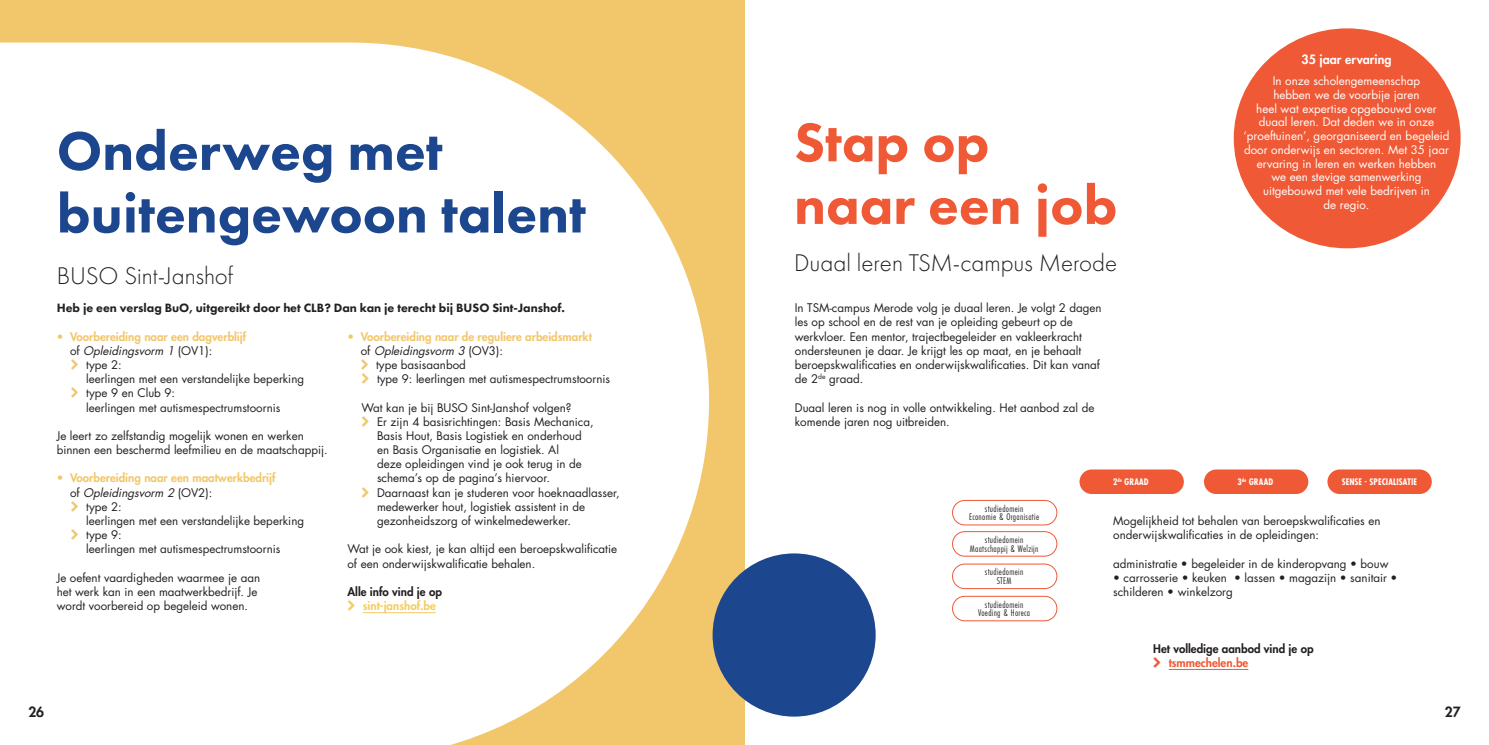
<style>
.page{position:relative;width:1489px;height:745px;background:#fff}
.page>*{position:absolute;margin:0;border:0;box-sizing:border-box;transform-origin:0 0}
.Titel_01{font:800 56.25px/62.5px "Futura PT";color:#1c468e}
.Titel_01-2{font:800 56.25px/62.5px "Futura PT";color:#f05935}
.Titel_01-3{font:300 25px "Futura PT";color:#231f20}
.Titel_02{font:300 25px "Futura PT";color:#231f20}
.t1{font:800 13.75px "Futura Std";color:#231f20}
.Intro{font:800 12.5px "Futura PT";color:#231f20}
.Body{font:800 12.5px "Futura Std";color:#fff}
.Body-2{font:11.5px/14.1px "Futura";color:#231f20}
.Body-3{font:11.5px/13.8px "Futura";color:#fff;text-align:center}
.Body-4{font:800 11.5px/14.1px "Futura Std";color:#f2c76b}
.Body-5{font:800 11.5px/14.1px "Futura Std";color:#231f20}
.Body-6{font:italic 11.5px "Futura";color:#231f20}
.Body-7{font:800 11.5px "Futura Std";color:#f05935}
.Tabel_Klein{font:10px/8.8px "Futura PT Cond";letter-spacing:.03em;color:#231f20;text-align:center}
.t2{font:700 10px "Futura PT Cond";letter-spacing:.01em;color:#fff}
.s1{font-family:"Futura";font-weight:400;color:#231f20}
.s2{font-family:"Futura";font-weight:400;font-style:italic;color:#231f20}
.s3{font-style:normal}
.s4{color:#f5cc64}
</style>
<div class="page">
<div style="left:0;top:0;width:744px;height:744px;background:#f2c76b"></div>
<svg style="left:0;top:43px;width:709px;height:701px;fill:#fff"></svg>
<hr style="left:363px;top:612px;width:73px;height:1px;background:#f5cc64">
<div style="left:1079px;top:469px;width:104px;height:24px;background:#f05935;border-radius:12px"></div>
<div style="left:1203px;top:469px;width:105px;height:24px;background:#f05935;border-radius:12px"></div>
<div style="left:1327px;top:469px;width:104px;height:24px;background:#f05935;border-radius:12px"></div>
<div style="left:952px;top:500px;width:105px;height:25px;border:1px solid #f05935;border-radius:12px"></div>
<div style="left:952px;top:531px;width:105px;height:25px;border:1px solid #f05935;border-radius:12px"></div>
<div style="left:1233px;top:28px;width:227px;height:220px;background:#f05935;border-radius:50%"></div>
<div style="left:712px;top:553px;width:163px;height:163px;background:#1c468e;border-radius:50%"></div>
<hr style="left:1168px;top:668px;width:80px;height:1px;background:#f05935">
<div style="left:952px;top:595px;width:105px;height:25px;border:1px solid #f05935;border-radius:12px"></div>
<div style="left:952px;top:563px;width:105px;height:25px;border:1px solid #f05935;border-radius:12px"></div>
<svg style="left:71px;top:359px;width:7px;height:10px"></svg>
<svg style="left:71px;top:387px;width:7px;height:10px"></svg>
<svg style="left:71px;top:500px;width:7px;height:11px"></svg>
<svg style="left:71px;top:529px;width:7px;height:10px"></svg>
<svg style="left:361px;top:359px;width:8px;height:24px"></svg>
<svg style="left:362px;top:415px;width:7px;height:11px"></svg>
<svg style="left:362px;top:486px;width:7px;height:11px"></svg>
<svg style="left:348px;top:600px;width:7px;height:10px"></svg>
<p class="Titel_01" style="left:57px;top:119px;width:530px">Onderweg met buitengewoon talent</p>
<p class="Titel_02" style="left:57px;top:261px;width:178px">BUSO Sint-Janshof</p>
<p class="Intro" style="left:57px;top:300px;width:509px">Heb je een verslag BuO, uitgereikt door het CLB? Dan kan je terecht bij BUSO Sint-Janshof.</p>
<p class="Body-4" style="left:70px;top:329px;width:178px;text-indent:-13px">• Voorbereiding naar een dagverblijf <span class="s1">o f</span> <span class="s2">Opleidingsvorm 1</span> <span class="s1">( O V 1 ) :</span></p>
<p class="Body-2" style="left:86px;top:357px;width:219px">type 2:<br>leerlingen met een verstandelijke beperking</p>
<p class="Body-2" style="left:86px;top:385px;width:196px">type 9 en Club 9:<br>leerlingen met autismespectrumstoornis</p>
<p class="Body-2" style="left:57px;top:428px;width:272px">Je leert zo zelfstandig mogelijk wonen en werken binnen een beschermd leefmilieu en de maatschappij.</p>
<p class="Body-4" style="left:70px;top:471px;width:207px;text-indent:-13px">• Voorbereiding naar een maatwerkbedrijf <span class="s1">o f</span> <span class="s2">Opleidingsvorm 2</span> <span class="s1">( O V 2 ) :</span></p>
<p class="Body-2" style="left:86px;top:499px;width:219px">type 2:<br>leerlingen met een verstandelijke beperking</p>
<p class="Body-2" style="left:86px;top:527px;width:196px">type 9:<br>leerlingen met autismespectrumstoornis</p>
<p class="Body-2" style="left:57px;top:570px;width:205px">Je oefent vaardigheden waarmee je aan het werk kan in een maatwerkbedrijf. Je wordt voorbereid op begeleid wonen.</p>
<p class="Body-4" style="left:347px;top:329px;width:246px">• Voorbereiding naar de reguliere arbeidsmarkt</p>
<p class="Body-6" style="left:361px;top:342px;width:144px"><span class="s3">o f</span> Opleidingsvorm 3 <span class="s3">( O V 3 ) :</span></p>
<p class="Body-2" style="left:376px;top:357px;width:91px">type basisaanbod</p>
<p class="Body-2" style="left:377px;top:371px;width:235px">type 9: leerlingen met autismespectrumstoornis</p>
<p class="Body-2" style="left:361px;top:400px;width:211px">Wat kan je bij BUSO Sint-Janshof volgen?</p>
<p class="Body-2" style="left:377px;top:414px;width:218px">Er zijn 4 basisrichtingen: Basis Mechanica, Basis Hout, Basis Logistiek en onderhoud en Basis Organisatie en logistiek. Al<br>deze opleidingen vind je ook terug in de schema’s op de pagina’s hiervoor.</p>
<p class="Body-2" style="left:377px;top:485px;width:244px">Daarnaast kan je studeren voor hoeknaadlasser, medewerker hout, logistiek assistent in de gezonheidszorg of winkelmedewerker.</p>
<p class="Body-2" style="left:347px;top:541px;width:271px">Wat je ook kiest, je kan altijd een beroepskwalificatie of een onderwijskwalificatie behalen.</p>
<p class="Body-5" style="left:363px;top:584px;width:81px;text-indent:-15px">Alle info vind je op <span class="s4">sint-janshof.be</span></p>
<p class="Titel_01-2" style="left:794px;top:110px;width:325px">Stap op naar een job</p>
<p class="Titel_01-3" style="left:794px;top:248px;width:324px">Duaal leren TSM-campus Merode</p>
<p class="Body-2" style="left:794px;top:300px;width:308px">In TSM-campus Merode volg je duaal leren. Je volgt 2 dagen les op school en de rest van je opleiding gebeurt op de werkvloer. Een mentor, trajectbegeleider en vakleerkracht ondersteunen je daar. Je krijgt les op maat, en je behaalt beroepskwalificaties en onderwijskwalificaties. Dit kan vanaf de 2<sup>de</sup> graad.</p>
<p class="Body-2" style="left:794px;top:400px;width:301px">Duaal leren is nog in volle ontwikkeling. Het aanbod zal de komende jaren nog uitbreiden.</p>
<p class="Body" style="left:1301px;top:52px;width:91px">35 jaar ervaring</p>
<p class="Body-3" style="left:1243px;top:74px;width:207px">In onze scholengemeenschap<br>hebben we de voorbije jaren<br>heel wat expertise opgebouwd over duaal leren. Dat deden we in onze ‘proeftuinen’, georganiseerd en begeleid door onderwijs en sectoren. Met 35 jaar ervaring in leren en werken hebben<br>we een stevige samenwerking uitgebouwd met vele bedrijven in<br>de regio.</p>
<p class="Tabel_Klein" style="left:969px;top:503px;width:72px">studiedomein<br>Economie &amp; Organisatie</p>
<p class="Tabel_Klein" style="left:969px;top:535px;width:70px">studiedomein<br>Maatschappij &amp; Welzijn</p>
<p class="Tabel_Klein" style="left:984px;top:567px;width:40px">studiedomein<br>STEM</p>
<p class="Tabel_Klein" style="left:977px;top:599px;width:54px">studiedomein<br>Voeding &amp; Horeca</p>
<p class="t2" style="left:1112px;top:475px;width:37px">2<sup>de</sup> GRAAD</p>
<p class="t2" style="left:1237px;top:475px;width:37px">3<sup>de</sup> GRAAD</p>
<p class="t2" style="left:1341px;top:475px;width:77px">SENSE - SPECIALISATIE</p>
<p class="Body-2" style="left:1113px;top:513px;width:269px">Mogelijkheid tot behalen van beroepskwalificaties en onderwijskwalificaties in de opleidingen:</p>
<p class="Body-2" style="left:1113px;top:555px;width:277px">administratie • begeleider in de kinderopvang • bouw</p>
<p class="Body-2" style="left:1113px;top:570px;width:286px">• carrosserie • keuken • lassen • magazijn • sanitair • schilderen • winkelzorg</p>
<p class="Body-5" style="left:1153px;top:641px;width:162px">Het volledige aanbod vind je op</p>
<p class="Body-7" style="left:1168px;top:655px;width:81px">tsmmechelen.be</p>
<p class="t1" style="left:28px;top:702px;width:17px">26</p>
<p class="t1" style="left:1444px;top:702px;width:17px">27</p>
</div>
